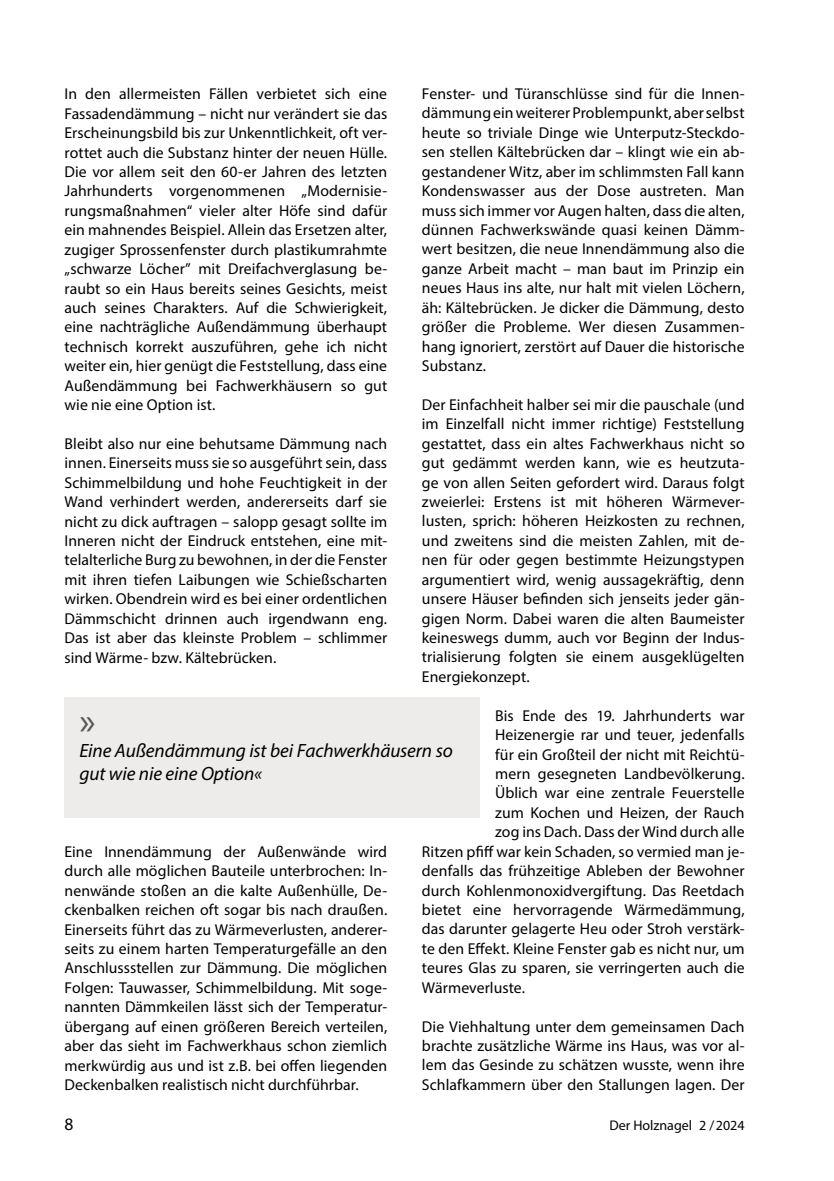
<style>
.page{position:relative;width:834px;height:1181px;background:#fff}
.page>*{position:absolute;margin:0;border:0;box-sizing:border-box;transform-origin:0 0}
.t1{font:38.5px "Myriad Pro";color:#575756}
.t2{font:italic 19.25px/23.1px "Myriad Pro";letter-spacing:-.005em;color:#000}
.t3{font:17.5px "Myriad Pro";color:#000}
.t4{font:15.75px/19.4px "Myriad Pro";letter-spacing:.005em;color:#000;text-align:justify}
.t5{font:14px "Myriad Pro";color:#000}
</style>
<div class="page">
<div style="left:64px;top:697px;width:416px;height:121px;background:#edeceb"></div>
<p class="t4" style="left:422px;top:84px;width:324px">Fenster- und Türanschlüsse sind für die Innen&shy;dämmung ein weiterer Problempunkt, aber selbst heute so triviale Dinge wie Unterputz-Steckdo&shy;sen stellen Kältebrücken dar – klingt wie ein ab&shy;gestandener Witz, aber im schlimmsten Fall kann Kondenswasser aus der Dose austreten. Man muss sich immer vor Augen halten, dass die alten, dünnen Fachwerkswände quasi keinen Dämm&shy;wert besitzen, die neue Innendämmung also die ganze Arbeit macht – man baut im Prinzip ein neues Haus ins alte, nur halt mit vielen Löchern, äh: Kältebrücken. Je dicker die Dämmung, desto größer die Probleme. Wer diesen Zusammen&shy;hang ignoriert, zerstört auf Dauer die historische Substanz.</p>
<p class="t4" style="left:422px;top:394px;width:324px">Der Einfachheit halber sei mir die pauschale (und im Einzelfall nicht immer richtige) Feststellung gestattet, dass ein altes Fachwerkhaus nicht so gut gedämmt werden kann, wie es heutzuta&shy;ge von allen Seiten gefordert wird. Daraus folgt zweierlei: Erstens ist mit höheren Wärmever&shy;lusten, sprich: höheren Heizkosten zu rechnen, und zweitens sind die meisten Zahlen, mit de&shy;nen für oder gegen bestimmte Heizungstypen argumentiert wird, wenig aussagekräftig, denn unsere Häuser befinden sich jenseits jeder gän&shy;gigen Norm. Dabei waren die alten Baumeister keineswegs dumm, auch vor Beginn der Indus&shy;trialisierung folgten sie einem ausgeklügelten Energiekonzept.</p>
<p class="t4" style="left:495px;top:705px;width:251px">Bis Ende des 19. Jahrhunderts war</p>
<p class="t4" style="left:495px;top:725px;width:251px">Heizenergie rar und teuer, jedenfalls</p>
<p class="t4" style="left:495px;top:744px;width:251px">für ein Großteil der nicht mit Reichtü-</p>
<p class="t4" style="left:495px;top:763px;width:251px">mern gesegneten Landbevölkerung.</p>
<p class="t4" style="left:495px;top:783px;width:251px">Üblich war eine zentrale Feuerstelle</p>
<p class="t4" style="left:495px;top:802px;width:251px">zum Kochen und Heizen, der Rauch</p>
<p class="t4" style="left:495px;top:822px;width:251px">zog ins Dach. Dass der Wind durch alle</p>
<p class="t4" style="left:422px;top:841px;width:324px">Ritzen pfiff war kein Schaden, so vermied man je-</p>
<p class="t4" style="left:422px;top:861px;width:324px">denfalls das frühzeitige Ableben der Bewohner</p>
<p class="t4" style="left:422px;top:880px;width:324px">durch Kohlenmonoxidvergiftung. Das Reetdach</p>
<p class="t4" style="left:422px;top:899px;width:324px">bietet eine hervorragende Wärmedämmung,</p>
<p class="t4" style="left:422px;top:919px;width:324px">das darunter gelagerte Heu oder Stroh verstärk-</p>
<p class="t4" style="left:422px;top:938px;width:324px">te den Effekt. Kleine Fenster gab es nicht nur, um</p>
<p class="t4" style="left:422px;top:958px;width:324px">teures Glas zu sparen, sie verringerten auch die</p>
<p class="t4" style="left:422px;top:977px;width:105px">Wärmeverluste.</p>
<p class="t4" style="left:422px;top:1016px;width:324px">Die Viehhaltung unter dem gemeinsamen Dach brachte zusätzliche Wärme ins Haus, was vor al&shy;lem das Gesinde zu schätzen wusste, wenn ihre Schlafkammern über den Stallungen lagen. Der</p>
<p class="t4" style="left:64px;top:84px;width:324px">In den allermeisten Fällen verbietet sich eine Fassadendämmung – nicht nur verändert sie das Erscheinungsbild bis zur Unkenntlichkeit, oft ver&shy;rottet auch die Substanz hinter der neuen Hülle.<br>Die vor allem seit den 60-er Jahren des letzten Jahrhunderts vorgenommenen „Modernisie&shy;rungsmaßnahmen“ vieler alter Höfe sind dafür ein mahnendes Beispiel. Allein das Ersetzen alter, zugiger Sprossenfenster durch plastikumrahmte „schwarze Löcher” mit Dreifachverglasung be&shy;raubt so ein Haus bereits seines Gesichts, meist auch seines Charakters. Auf die Schwierigkeit, eine nachträgliche Außendämmung überhaupt technisch korrekt auszuführen, gehe ich nicht weiter ein, hier genügt die Feststellung, dass eine Außendämmung bei Fachwerkhäusern so gut wie nie eine Option ist.</p>
<p class="t4" style="left:64px;top:434px;width:324px">Bleibt also nur eine behutsame Dämmung nach innen. Einerseits muss sie so ausgeführt sein, dass Schimmelbildung und hohe Feuchtigkeit in der Wand verhindert werden, andererseits darf sie nicht zu dick auftragen – salopp gesagt sollte im Inneren nicht der Eindruck entstehen, eine mit&shy;telalterliche Burg zu bewohnen, in der die Fenster mit ihren tiefen Laibungen wie Schießscharten wirken. Obendrein wird es bei einer ordentlichen Dämmschicht drinnen auch irgendwann eng.<br>Das ist aber das kleinste Problem – schlimmer sind Wärme- bzw. Kältebrücken.</p>
<h1 class="t1" style="left:79px;top:697px;width:18px">»</h1>
<p class="t2" style="left:79px;top:738px;width:375px">Eine Außendämmung ist bei Fachwerkhäusern so gut wie nie eine Option«</p>
<p class="t4" style="left:64px;top:841px;width:324px">Eine Innendämmung der Außenwände wird durch alle möglichen Bauteile unterbrochen: In&shy;nenwände stoßen an die kalte Außenhülle, De&shy;ckenbalken reichen oft sogar bis nach draußen.<br>Einerseits führt das zu Wärmeverlusten, anderer&shy;seits zu einem harten Temperaturgefälle an den Anschlussstellen zur Dämmung. Die möglichen Folgen: Tauwasser, Schimmelbildung. Mit soge&shy;nannten Dämmkeilen lässt sich der Temperatur&shy;übergang auf einen größeren Bereich verteilen, aber das sieht im Fachwerkhaus schon ziemlich merkwürdig aus und ist z.B. bei offen liegenden Deckenbalken realistisch nicht durchführbar.</p>
<p class="t3" style="left:64px;top:1113px;width:10px">8</p>
<p class="t5" style="left:609px;top:1116px;width:137px">Der Holznagel 2 /2024</p>
</div>
